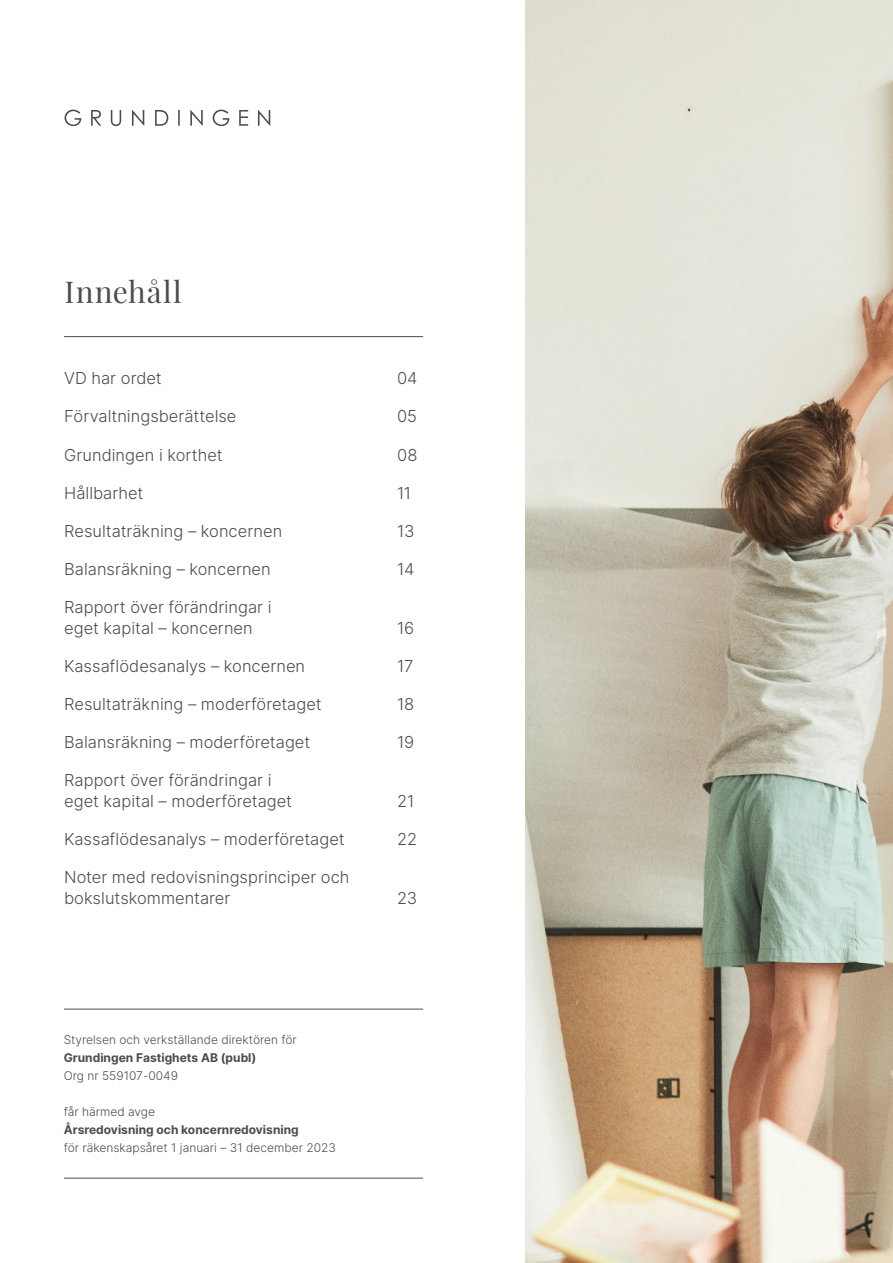
<style>
.page{position:relative;width:893px;height:1263px;background:#fff}
.page>*{position:absolute;margin:0;border:0;box-sizing:border-box;transform-origin:0 0}
.t1{font:30px "Playfair Display";letter-spacing:.03em;color:#4b4c4d}
.t2{font:300 16.5px/21px "Inter";color:#4b4c4d}
.t3{font:300 12px "Inter";color:#4b4c4d}
.t4{font:700 12px "Inter";color:#4b4c4d}
</style>
<div class="page">
<hr style="left:64px;top:336px;width:359px;height:1px;background:#4b4c4d">
<hr style="left:64px;top:1009px;width:359px;height:1px;background:#4b4c4d">
<hr style="left:64px;top:1178px;width:359px;height:1px;background:#4b4c4d">
<svg style="left:65px;top:110px;width:205px;height:16px"></svg>
<img style="left:526px;top:0;width:367px;height:1263px">
<h1 class="t1" style="left:65px;top:275px;width:119px">Innehåll</h1>
<p class="t2" style="left:64px;top:368px;width:99px">VD har ordet</p>
<p class="t2" style="left:397px;top:368px;width:22px">04</p>
<p class="t2" style="left:64px;top:406px;width:174px">Förvaltningsberättelse</p>
<p class="t2" style="left:397px;top:406px;width:21px">05</p>
<p class="t2" style="left:64px;top:444px;width:160px">Grundingen i korthet</p>
<p class="t2" style="left:397px;top:444px;width:22px">08</p>
<p class="t2" style="left:64px;top:482px;width:81px">Hållbarhet</p>
<p class="t2" style="left:397px;top:482px;width:16px">11</p>
<p class="t2" style="left:64px;top:520px;width:220px">Resultaträkning – koncernen</p>
<p class="t2" style="left:397px;top:520px;width:19px">13</p>
<p class="t2" style="left:64px;top:558px;width:208px">Balansräkning – koncernen</p>
<p class="t2" style="left:397px;top:558px;width:19px">14</p>
<p class="t2" style="left:64px;top:596px;width:209px">Rapport över förändringar i eget kapital – koncernen</p>
<p class="t2" style="left:397px;top:617px;width:19px">16</p>
<p class="t2" style="left:64px;top:655px;width:243px">Kassaflödesanalys – koncernen</p>
<p class="t2" style="left:397px;top:655px;width:18px">17</p>
<p class="t2" style="left:64px;top:693px;width:259px">Resultaträkning – moderföretaget</p>
<p class="t2" style="left:397px;top:693px;width:19px">18</p>
<p class="t2" style="left:64px;top:731px;width:248px">Balansräkning – moderföretaget</p>
<p class="t2" style="left:397px;top:731px;width:19px">19</p>
<p class="t2" style="left:64px;top:769px;width:230px">Rapport över förändringar i eget kapital – moderföretaget</p>
<p class="t2" style="left:397px;top:790px;width:19px">21</p>
<p class="t2" style="left:64px;top:828px;width:282px">Kassaflödesanalys – moderföretaget</p>
<p class="t2" style="left:397px;top:828px;width:21px">22</p>
<p class="t2" style="left:64px;top:866px;width:287px">Noter med redovisningsprinciper och bokslutskommentarer</p>
<p class="t2" style="left:397px;top:887px;width:21px">23</p>
<p class="t3" style="left:64px;top:1032px;width:235px">Styrelsen och verkställande direktören för</p>
<p class="t4" style="left:64px;top:1050px;width:194px">Grundingen Fastighets AB (publ)</p>
<p class="t3" style="left:64px;top:1068px;width:116px">Org nr 559107-0049</p>
<p class="t3" style="left:64px;top:1104px;width:93px">får härmed avge</p>
<p class="t4" style="left:64px;top:1122px;width:236px">Årsredovisning och koncernredovisning</p>
<p class="t3" style="left:64px;top:1140px;width:274px">för räkenskapsåret 1 januari – 31 december 2023</p>
</div>
